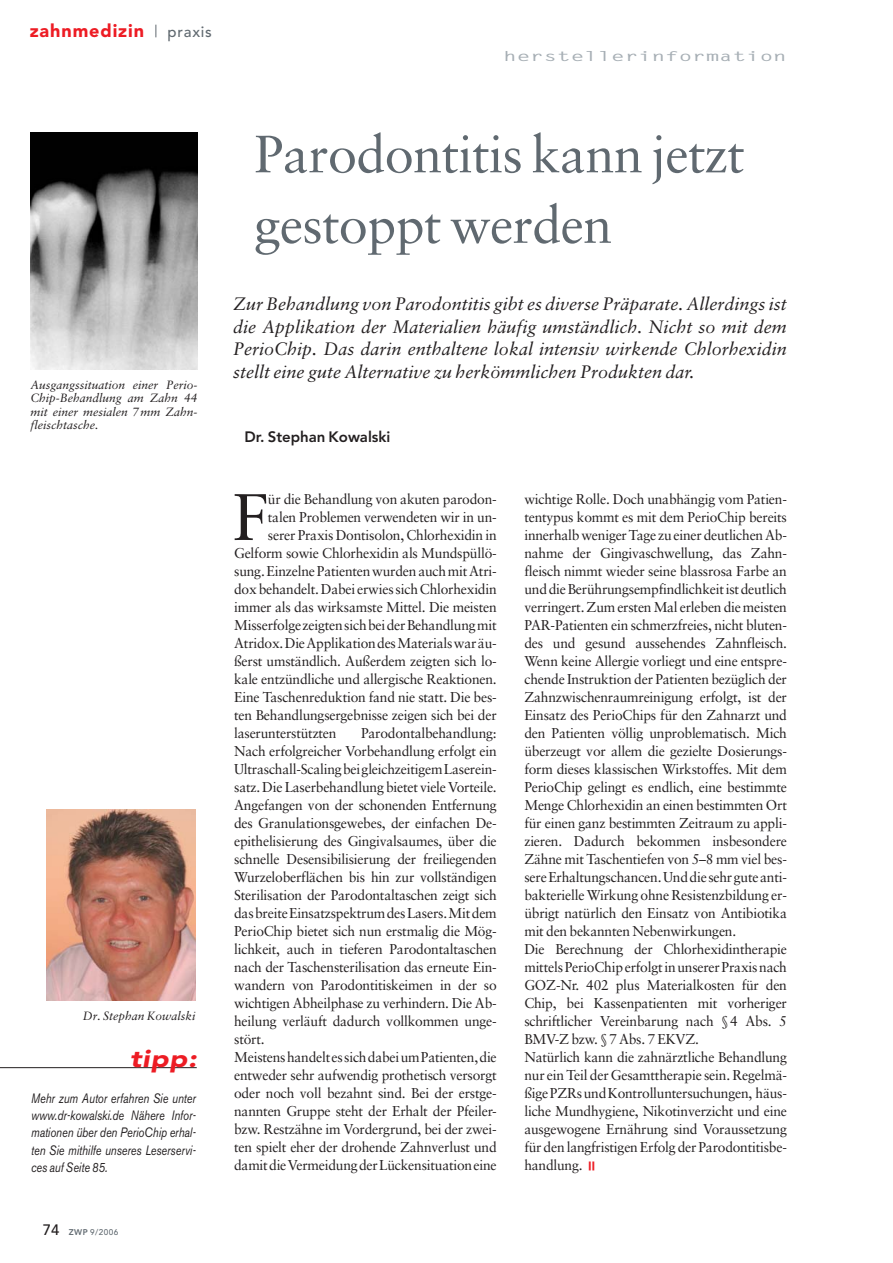
<style>
.page{position:relative;width:893px;height:1263px;background:#fff}
.page>*{position:absolute;margin:0;border:0;box-sizing:border-box;transform-origin:0 0}
.t1{font:65.85px "Sabon";color:#231f20}
.t2{font:52.5px/70.5px "Sabon";letter-spacing:-.015em;color:#606970}
.t3{font:italic 900 24px "Avenir";color:#ed1c24;scale:1.2 1}
.t4{font:italic 18px/22.5px "Sabon";color:#231f20;text-align:justify}
.t5{font:900 18px "Avenir";letter-spacing:.05em;color:#ed1c24}
.t6{font:800 15px "Avenir";color:#231f20}
.t7{font:500 15px "Avenir";letter-spacing:.05em;color:#606970}
.t8{font:14.25px/18px "Sabon";letter-spacing:-.015em;color:#231f20}
.t9{font:italic 13.5px/17.2px "Akzidenz Grotesk BE";color:#231f20;text-align:justify;scale:.8 1}
.t10{font:700 13.5px "Letter Gothic";color:#a7afb5;scale:1.67 1}
.t11{font:italic 12px/13.5px "Sabon";color:#231f20;text-align:justify}
.t12{font:500 8.25px "Avenir";color:#606970}
.s1{font-size:15px;color:#231f20}
.s2{font-weight:800}
</style>
<div class="page">
<svg style="left:156px;top:25px;width:1px;height:12px"></svg>
<hr style="left:0;top:1067px;width:197px;height:1px;background:#231f20">
<img style="left:47px;top:809px;width:149px;height:192px">
<img style="left:31px;top:133px;width:166px;height:236px">
<p class="t5" style="left:30px;top:24px;width:116px">zahnmedizin</p>
<p class="t7" style="left:168px;top:26px;width:46px">praxis</p>
<p class="t10" style="left:503px;top:51px;width:171px">herstellerinformation</p>
<p class="t11" style="left:31px;top:379px;width:168px">Ausgangssituation einer Perio-Chip-Behandlung am Zahn 44 mit einer mesialen 7mm Zahn&shy;fleischtasche.</p>
<p class="t11" style="left:83px;top:1010px;width:114px">Dr. Stephan Kowalski</p>
<h3 class="t3" style="left:130px;top:1049px;width:61px">tipp:</h3>
<p class="t9" style="left:31px;top:1091px;width:207px">Mehr zum Autor erfahren Sie unter www.dr-kowalski.de Nähere Infor&shy;mationen über den PerioChip erhal&shy;ten Sie mithilfe unseres Leserservi&shy;ces auf Seite 85.</p>
<p class="t12" style="left:43px;top:1228px;width:77px"><span class="s1">74</span> <span class="s2">ZWP</span> 9/2006</p>
<h2 class="t2" style="left:254px;top:123px;width:492px">Parodontitis kann jetzt gestoppt werden</h2>
<p class="t4" style="left:233px;top:294px;width:555px">Zur Behandlung von Parodontitis gibt es diverse Präparate. Allerdings ist die Applikation der Materialien häufig umständlich. Nicht so mit dem PerioChip. Das darin enthaltene lokal intensiv wirkende Chlorhexidin stellt eine gute Alternative zu herkömmlichen Produkten dar.</p>
<p class="t6" style="left:244px;top:431px;width:148px">Dr. Stephan Kowalski</p>
<h1 class="t1" style="left:233px;top:490px;width:37px">F</h1>
<p class="t8" style="left:268px;top:491px;width:230px">ür die Behandlung von akuten parodon-</p>
<p class="t8" style="left:268px;top:509px;width:230px">talen Problemen verwendeten wir in un-</p>
<p class="t8" style="left:268px;top:527px;width:230px">serer Praxis Dontisolon, Chlorhexidin in</p>
<p class="t8" style="left:234px;top:545px;width:264px">Gelform sowie Chlorhexidin als Mundspüllö-</p>
<p class="t8" style="left:234px;top:563px;width:264px">sung. Einzelne Patienten wurden auch mit Atri-</p>
<p class="t8" style="left:234px;top:581px;width:264px">dox behandelt. Dabei erwies sich Chlorhexidin</p>
<p class="t8" style="left:234px;top:599px;width:264px">immer als das wirksamste Mittel. Die meisten</p>
<p class="t8" style="left:234px;top:617px;width:264px">Misserfolge zeigten sich bei der Behandlung mit</p>
<p class="t8" style="left:234px;top:635px;width:264px">Atridox. Die Applikation des Materials war äu-</p>
<p class="t8" style="left:234px;top:653px;width:264px">ßerst umständlich. Außerdem zeigten sich lo-</p>
<p class="t8" style="left:234px;top:671px;width:264px">kale entzündliche und allergische Reaktionen.</p>
<p class="t8" style="left:234px;top:689px;width:264px">Eine Taschenreduktion fand nie statt. Die bes-</p>
<p class="t8" style="left:234px;top:707px;width:264px">ten Behandlungsergebnisse zeigen sich bei der</p>
<p class="t8" style="left:234px;top:725px;width:104px">laserunterstützten</p>
<p class="t8" style="left:234px;top:725px;width:264px;text-indent:127px">Parodontalbehandlung:<br>Nach erfolgreicher Vorbehandlung erfolgt ein Ultraschall-Scaling bei gleichzeitigem Laserein&shy;satz. Die Laserbehandlung bietet viele Vorteile.<br>Angefangen von der schonenden Entfernung des Granulationsgewebes, der einfachen De&shy;epithelisierung des Gingivalsaumes, über die schnelle Desensibilisierung der freiliegenden Wurzeloberflächen bis hin zur vollständigen Sterilisation der Parodontaltaschen zeigt sich das breite Einsatzspektrum des Lasers. Mit dem PerioChip bietet sich nun erstmalig die Mög&shy;lichkeit, auch in tieferen Parodontaltaschen nach der Taschensterilisation das erneute Ein&shy;wandern von Parodontitiskeimen in der so wichtigen Abheilphase zu verhindern. Die Ab&shy;heilung verläuft dadurch vollkommen unge&shy;stört.<br>Meistens handelt es sich dabei um Patienten, die entweder sehr aufwendig prothetisch versorgt oder noch voll bezahnt sind. Bei der erstge&shy;nannten Gruppe steht der Erhalt der Pfeiler&shy;bzw. Restzähne im Vordergrund, bei der zwei&shy;ten spielt eher der drohende Zahnverlust und damit die Vermeidung der Lückensituation eine</p>
<p class="t8" style="left:524px;top:491px;width:264px">wichtige Rolle. Doch unabhängig vom Patien&shy;tentypus kommt es mit dem PerioChip bereits innerhalb weniger Tage zu einer deutlichen Ab&shy;nahme der Gingivaschwellung, das Zahn&shy;fleisch nimmt wieder seine blassrosa Farbe an und die Berührungsempfindlichkeit ist deutlich verringert. Zum ersten Mal erleben die meisten PAR-Patienten ein schmerzfreies, nicht bluten&shy;des und gesund aussehendes Zahnfleisch.<br>Wenn keine Allergie vorliegt und eine entspre&shy;chende Instruktion der Patienten bezüglich der Zahnzwischenraumreinigung erfolgt, ist der Einsatz des PerioChips für den Zahnarzt und den Patienten völlig unproblematisch. Mich überzeugt vor allem die gezielte Dosierungs&shy;form dieses klassischen Wirkstoffes. Mit dem PerioChip gelingt es endlich, eine bestimmte Menge Chlorhexidin an einen bestimmten Ort für einen ganz bestimmten Zeitraum zu appli&shy;zieren. Dadurch bekommen insbesondere Zähne mit Taschentiefen von 5–8 mm viel bes&shy;sere Erhaltungschancen. Und die sehr gute anti&shy;bakterielle Wirkung ohne Resistenzbildung er&shy;übrigt natürlich den Einsatz von Antibiotika mit den bekannten Nebenwirkungen.<br>Die Berechnung der Chlorhexidintherapie mittels PerioChip erfolgt in unserer Praxis nach GOZ-Nr. 402 plus Materialkosten für den Chip, bei Kassenpatienten mit vorheriger schriftlicher Vereinbarung nach §4 Abs. 5<br>BMV-Z bzw. §7 Abs. 7 EKVZ.<br>Natürlich kann die zahnärztliche Behandlung nur ein Teil der Gesamttherapie sein. Regelmä&shy;ßige PZRs und Kontrolluntersuchungen, häus&shy;liche Mundhygiene, Nikotinverzicht und eine ausgewogene Ernährung sind Voraussetzung für den langfristigen Erfolg der Parodontitisbe&shy;handlung.</p>
</div>
